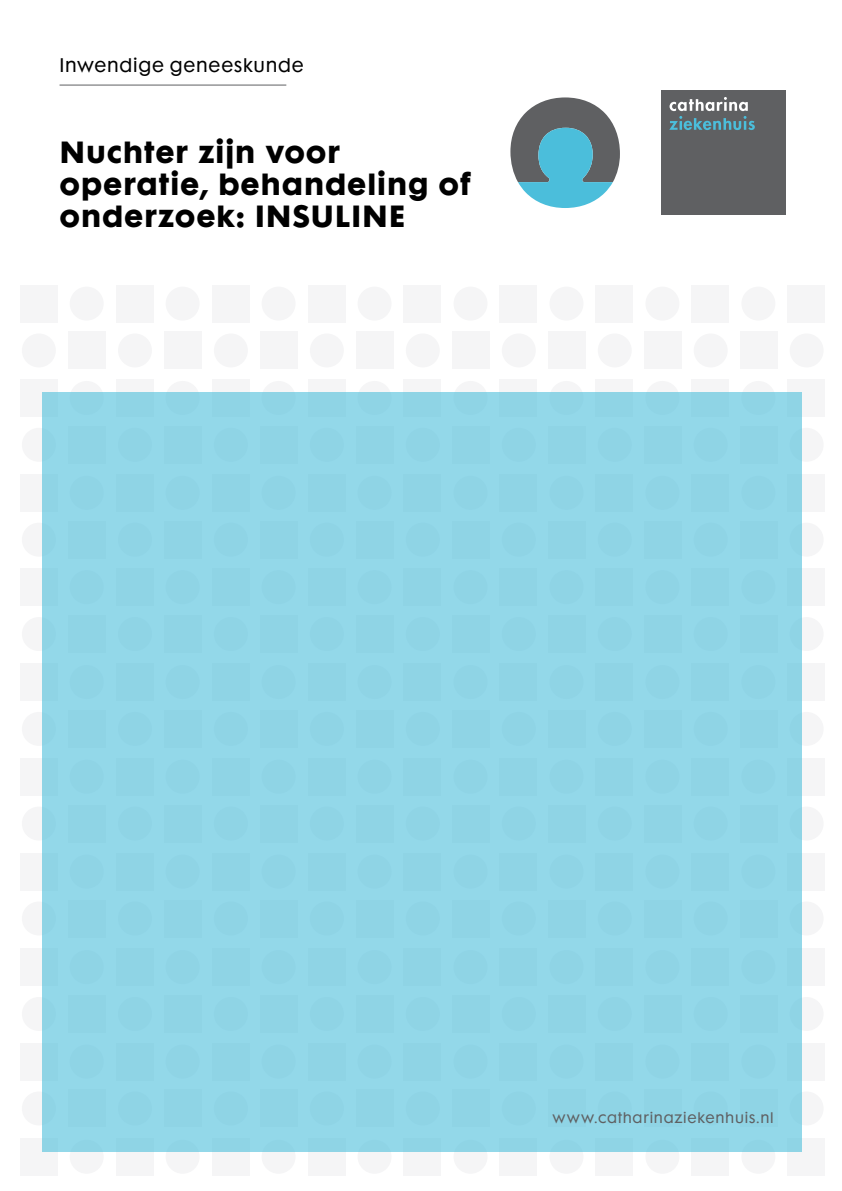
<style>
.page{position:relative;width:842px;height:1191px;background:#fff}
.page>*{position:absolute;margin:0;border:0;box-sizing:border-box;transform-origin:0 0}
.t1{font:700 28px/32px "Cg Futura Maxi";letter-spacing:.035em;color:#000}
.t2{font:18px "Cg Futura Maxi";letter-spacing:.045em;color:#000}
.t3{font:14px "Cg Futura Maxi";letter-spacing:.055em;color:#5f6062}
</style>
<div class="page">
<div style="left:70px;top:287px;width:34px;height:33px;background:#f5f5f6;border-radius:50%"></div>
<div style="left:116px;top:285px;width:37px;height:37px;background:#f5f5f6"></div>
<div style="left:166px;top:287px;width:34px;height:33px;background:#f5f5f6;border-radius:50%"></div>
<div style="left:212px;top:285px;width:37px;height:37px;background:#f5f5f6"></div>
<div style="left:262px;top:287px;width:34px;height:33px;background:#f5f5f6;border-radius:50%"></div>
<div style="left:308px;top:285px;width:37px;height:37px;background:#f5f5f6"></div>
<div style="left:358px;top:287px;width:33px;height:33px;background:#f5f5f6;border-radius:50%"></div>
<div style="left:404px;top:285px;width:37px;height:37px;background:#f5f5f6"></div>
<div style="left:454px;top:287px;width:33px;height:33px;background:#f5f5f6;border-radius:50%"></div>
<div style="left:500px;top:285px;width:37px;height:37px;background:#f5f5f6"></div>
<div style="left:549px;top:287px;width:34px;height:33px;background:#f5f5f6;border-radius:50%"></div>
<div style="left:596px;top:285px;width:37px;height:37px;background:#f5f5f6"></div>
<div style="left:645px;top:287px;width:34px;height:33px;background:#f5f5f6;border-radius:50%"></div>
<div style="left:692px;top:285px;width:37px;height:37px;background:#f5f5f6"></div>
<div style="left:741px;top:287px;width:34px;height:33px;background:#f5f5f6;border-radius:50%"></div>
<div style="left:788px;top:285px;width:37px;height:37px;background:#f5f5f6"></div>
<div style="left:20px;top:285px;width:37px;height:37px;background:#f5f5f6"></div>
<div style="left:118px;top:333px;width:34px;height:34px;background:#f5f5f6;border-radius:50%"></div>
<div style="left:164px;top:332px;width:38px;height:37px;background:#f5f5f6"></div>
<div style="left:214px;top:333px;width:34px;height:34px;background:#f5f5f6;border-radius:50%"></div>
<div style="left:260px;top:332px;width:37px;height:37px;background:#f5f5f6"></div>
<div style="left:310px;top:333px;width:34px;height:34px;background:#f5f5f6;border-radius:50%"></div>
<div style="left:356px;top:332px;width:37px;height:37px;background:#f5f5f6"></div>
<div style="left:406px;top:333px;width:34px;height:34px;background:#f5f5f6;border-radius:50%"></div>
<div style="left:452px;top:332px;width:37px;height:37px;background:#f5f5f6"></div>
<div style="left:502px;top:333px;width:34px;height:34px;background:#f5f5f6;border-radius:50%"></div>
<div style="left:548px;top:332px;width:37px;height:37px;background:#f5f5f6"></div>
<div style="left:598px;top:333px;width:34px;height:34px;background:#f5f5f6;border-radius:50%"></div>
<div style="left:644px;top:332px;width:37px;height:37px;background:#f5f5f6"></div>
<div style="left:694px;top:333px;width:34px;height:34px;background:#f5f5f6;border-radius:50%"></div>
<div style="left:740px;top:332px;width:37px;height:37px;background:#f5f5f6"></div>
<div style="left:790px;top:333px;width:34px;height:34px;background:#f5f5f6;border-radius:50%"></div>
<div style="left:22px;top:333px;width:34px;height:34px;background:#f5f5f6;border-radius:50%"></div>
<div style="left:68px;top:332px;width:37px;height:37px;background:#f5f5f6"></div>
<div style="left:70px;top:381px;width:34px;height:34px;background:#f5f5f6;border-radius:50%"></div>
<div style="left:116px;top:379px;width:37px;height:37px;background:#f5f5f6"></div>
<div style="left:166px;top:381px;width:34px;height:34px;background:#f5f5f6;border-radius:50%"></div>
<div style="left:212px;top:379px;width:37px;height:37px;background:#f5f5f6"></div>
<div style="left:262px;top:381px;width:34px;height:34px;background:#f5f5f6;border-radius:50%"></div>
<div style="left:308px;top:379px;width:37px;height:37px;background:#f5f5f6"></div>
<div style="left:358px;top:381px;width:33px;height:34px;background:#f5f5f6;border-radius:50%"></div>
<div style="left:404px;top:379px;width:37px;height:37px;background:#f5f5f6"></div>
<div style="left:454px;top:381px;width:33px;height:34px;background:#f5f5f6;border-radius:50%"></div>
<div style="left:500px;top:379px;width:37px;height:37px;background:#f5f5f6"></div>
<div style="left:549px;top:381px;width:34px;height:34px;background:#f5f5f6;border-radius:50%"></div>
<div style="left:596px;top:379px;width:37px;height:37px;background:#f5f5f6"></div>
<div style="left:645px;top:381px;width:34px;height:34px;background:#f5f5f6;border-radius:50%"></div>
<div style="left:692px;top:379px;width:37px;height:37px;background:#f5f5f6"></div>
<div style="left:741px;top:381px;width:34px;height:34px;background:#f5f5f6;border-radius:50%"></div>
<div style="left:788px;top:379px;width:37px;height:37px;background:#f5f5f6"></div>
<div style="left:20px;top:379px;width:37px;height:37px;background:#f5f5f6"></div>
<div style="left:790px;top:428px;width:34px;height:34px;background:#f5f5f6;border-radius:50%"></div>
<div style="left:22px;top:428px;width:34px;height:34px;background:#f5f5f6;border-radius:50%"></div>
<div style="left:788px;top:474px;width:37px;height:37px;background:#f5f5f6"></div>
<div style="left:20px;top:474px;width:37px;height:37px;background:#f5f5f6"></div>
<div style="left:790px;top:523px;width:34px;height:33px;background:#f5f5f6;border-radius:50%"></div>
<div style="left:22px;top:523px;width:34px;height:33px;background:#f5f5f6;border-radius:50%"></div>
<div style="left:788px;top:568px;width:37px;height:38px;background:#f5f5f6"></div>
<div style="left:20px;top:568px;width:37px;height:38px;background:#f5f5f6"></div>
<div style="left:790px;top:617px;width:34px;height:34px;background:#f5f5f6;border-radius:50%"></div>
<div style="left:22px;top:617px;width:34px;height:34px;background:#f5f5f6;border-radius:50%"></div>
<div style="left:788px;top:663px;width:37px;height:37px;background:#f5f5f6"></div>
<div style="left:20px;top:663px;width:37px;height:37px;background:#f5f5f6"></div>
<div style="left:790px;top:712px;width:34px;height:34px;background:#f5f5f6;border-radius:50%"></div>
<div style="left:22px;top:712px;width:34px;height:34px;background:#f5f5f6;border-radius:50%"></div>
<div style="left:788px;top:758px;width:37px;height:37px;background:#f5f5f6"></div>
<div style="left:20px;top:758px;width:37px;height:37px;background:#f5f5f6"></div>
<div style="left:790px;top:806px;width:34px;height:34px;background:#f5f5f6;border-radius:50%"></div>
<div style="left:22px;top:806px;width:34px;height:34px;background:#f5f5f6;border-radius:50%"></div>
<div style="left:788px;top:853px;width:37px;height:37px;background:#f5f5f6"></div>
<div style="left:20px;top:853px;width:37px;height:37px;background:#f5f5f6"></div>
<div style="left:790px;top:901px;width:34px;height:34px;background:#f5f5f6;border-radius:50%"></div>
<div style="left:22px;top:901px;width:34px;height:34px;background:#f5f5f6;border-radius:50%"></div>
<div style="left:788px;top:948px;width:37px;height:37px;background:#f5f5f6"></div>
<div style="left:20px;top:948px;width:37px;height:37px;background:#f5f5f6"></div>
<div style="left:790px;top:997px;width:34px;height:34px;background:#f5f5f6;border-radius:50%"></div>
<div style="left:22px;top:997px;width:34px;height:34px;background:#f5f5f6;border-radius:50%"></div>
<div style="left:788px;top:1043px;width:37px;height:37px;background:#f5f5f6"></div>
<div style="left:20px;top:1043px;width:37px;height:37px;background:#f5f5f6"></div>
<div style="left:790px;top:1091px;width:34px;height:34px;background:#f5f5f6;border-radius:50%"></div>
<div style="left:22px;top:1091px;width:34px;height:34px;background:#f5f5f6;border-radius:50%"></div>
<div style="left:70px;top:1139px;width:34px;height:34px;background:#f5f5f6;border-radius:50%"></div>
<div style="left:116px;top:1138px;width:37px;height:37px;background:#f5f5f6"></div>
<div style="left:166px;top:1139px;width:34px;height:34px;background:#f5f5f6;border-radius:50%"></div>
<div style="left:212px;top:1138px;width:37px;height:37px;background:#f5f5f6"></div>
<div style="left:262px;top:1139px;width:34px;height:34px;background:#f5f5f6;border-radius:50%"></div>
<div style="left:308px;top:1138px;width:37px;height:37px;background:#f5f5f6"></div>
<div style="left:358px;top:1139px;width:33px;height:34px;background:#f5f5f6;border-radius:50%"></div>
<div style="left:404px;top:1138px;width:37px;height:37px;background:#f5f5f6"></div>
<div style="left:454px;top:1139px;width:33px;height:34px;background:#f5f5f6;border-radius:50%"></div>
<div style="left:500px;top:1138px;width:37px;height:37px;background:#f5f5f6"></div>
<div style="left:549px;top:1139px;width:34px;height:34px;background:#f5f5f6;border-radius:50%"></div>
<div style="left:596px;top:1138px;width:37px;height:37px;background:#f5f5f6"></div>
<div style="left:645px;top:1139px;width:34px;height:34px;background:#f5f5f6;border-radius:50%"></div>
<div style="left:692px;top:1138px;width:37px;height:37px;background:#f5f5f6"></div>
<div style="left:741px;top:1139px;width:34px;height:34px;background:#f5f5f6;border-radius:50%"></div>
<div style="left:788px;top:1138px;width:37px;height:37px;background:#f5f5f6"></div>
<div style="left:20px;top:1138px;width:37px;height:37px;background:#f5f5f6"></div>
<div style="left:43px;top:392px;width:759px;height:760px;background:#8fd4e5"></div>
<hr style="left:60px;top:85px;width:226px;height:1px;background:#5f6062">
<svg style="left:510px;top:97px;width:110px;height:111px"></svg>
<div style="left:661px;top:90px;width:124px;height:125px;background:#5f6062"></div>
<svg style="left:669px;top:97px;width:86px;height:33px"></svg>
<p class="t2" style="left:60px;top:54px;width:246px">Inwendige geneeskunde</p>
<p class="t1" style="left:60px;top:137px;width:412px">Nuchter zijn voor operatie, behandeling of onderzoek: INSULINE</p>
<p class="t3" style="left:552px;top:1109px;width:223px">www.catharinaziekenhuis.nl</p>
</div>
